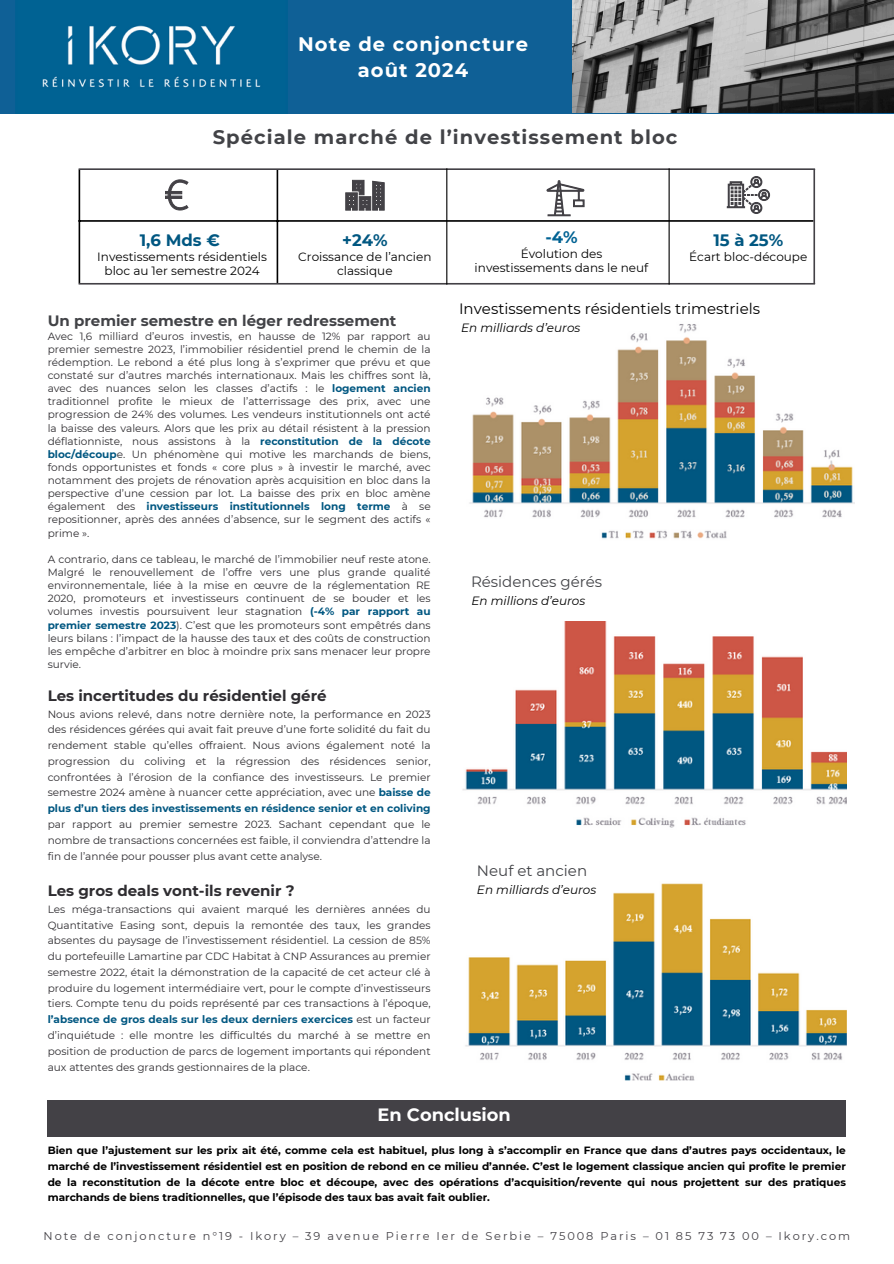
<style>
.page{position:relative;width:894px;height:1264px;background:#fff}
.page>*{position:absolute;margin:0;border:0;box-sizing:border-box;transform-origin:0 0}
.t1{font:700 19.5px "Montserrat";letter-spacing:.055em;color:#424347}
.t2{font:700 19.5px/25.8px "Montserrat";letter-spacing:.055em;color:#fff;text-align:center}
.t3{font:700 17.85px "Montserrat";color:#fff}
.t4{font:700 16.5px "Montserrat";color:#005781}
.t5{font:700 16.5px "Montserrat";color:#016293}
.t6{font:700 15px "Montserrat";color:#2f2d31}
.t7{font:15px "Montserrat";color:#000}
.t8{font:700 15px "Montserrat";color:#424347}
.t9{font:15px "Montserrat";color:#424347}
.t10{font:12px/14px "Montserrat";color:#000;text-align:center}
.t11{font:italic 12px "Montserrat";color:#000}
.t12{font:11.4px "Montserrat";letter-spacing:.17em;color:#434146}
.t13{font:10.5px/13.2px "Montserrat";color:#2f2d31;text-align:justify}
.t14{font:700 10.5px/15.8px "Montserrat";color:#000;text-align:justify}
.s1{font-weight:700;color:#005781}
</style>
<div class="page">
<div style="left:0;top:0;width:893px;height:114px;background:#0f6096"></div>
<img style="left:572px;top:0;width:321px;height:113px">
<img style="left:16px;top:0;width:271px;height:114px">
<div style="left:48px;top:1100px;width:797px;height:37px;background:#434146"></div>
<svg style="left:165px;top:179px;width:23px;height:31px"></svg>
<svg style="left:726px;top:176px;width:44px;height:38px"></svg>
<svg style="left:345px;top:179px;width:40px;height:32px"></svg>
<svg style="left:546px;top:180px;width:39px;height:37px"></svg>
<hr style="left:79px;top:170px;width:1px;height:113px;background:#000">
<hr style="left:276px;top:170px;width:2px;height:113px;background:#000">
<hr style="left:79px;top:220px;width:734px;height:2px;background:#000">
<hr style="left:813px;top:170px;width:1px;height:113px;background:#434146">
<hr style="left:79px;top:168px;width:735px;height:2px;background:#434146">
<hr style="left:79px;top:283px;width:735px;height:1px;background:#434146">
<img style="left:469px;top:324px;width:384px;height:215px">
<img style="left:462px;top:621px;width:383px;height:207px">
<img style="left:465px;top:883px;width:381px;height:197px">
<hr style="left:446px;top:168px;width:1px;height:116px;background:#000">
<hr style="left:668px;top:168px;width:1px;height:116px;background:#000">
<p class="t2" style="left:298px;top:31px;width:231px">Note de conjoncture août 2024</p>
<h3 class="t1" style="left:213px;top:125px;width:466px">Spéciale marché de l’investissement bloc</h3>
<p class="t4" style="left:140px;top:230px;width:82px">1,6 Mds €</p>
<p class="t10" style="left:97px;top:250px;width:171px">Investissements résidentiels bloc au 1er semestre 2024</p>
<p class="t4" style="left:342px;top:230px;width:47px">+24%</p>
<p class="t10" style="left:298px;top:250px;width:135px">Croissance de l’ancien classique</p>
<h3 class="t5" style="left:545px;top:227px;width:34px">-4%</h3>
<h3 class="t10" style="left:474px;top:247px;width:175px">Évolution des investissements dans le neuf</h3>
<h1 class="t4" style="left:713px;top:230px;width:71px">15 à 25%</h1>
<h1 class="t10" style="left:689px;top:250px;width:120px">Écart bloc-découpe</h1>
<p class="t8" style="left:48px;top:311px;width:350px">Un premier semestre en léger redressement</p>
<p class="t13" style="left:48px;top:329px;width:384px">Avec 1,6 milliard d’euros investis, en hausse de 12% par rapport au premier semestre 2023, l’immobilier résidentiel prend le chemin de la rédemption. Le rebond a été plus long à s’exprimer que prévu et que constaté sur d’autres marchés internationaux. Mais les chiffres sont là, avec des nuances selon les classes d’actifs : le <span class="s1">logement ancien </span>traditionnel profite le mieux de l’atterrissage des prix, avec une progression de 24% des volumes. Les vendeurs institutionnels ont acté la baisse des valeurs. Alors que les prix au détail résistent à la pression déflationniste, nous assistons à la <span class="s1">reconstitution de la décote bloc/découp</span>e. Un phénomène qui motive les marchands de biens, fonds opportunistes et fonds « core plus » à investir le marché, avec notamment des projets de rénovation après acquisition en bloc dans la perspective d’une cession par lot. La baisse des prix en bloc amène également des <span class="s1">investisseurs institutionnels long terme</span> à se repositionner, après des années d’absence, sur le segment des actifs « prime ».</p>
<p class="t13" style="left:48px;top:552px;width:384px">A contrario, dans ce tableau, le marché de l’immobilier neuf reste atone.<br>Malgré le renouvellement de l’offre vers une plus grande qualité environnementale, liée à la mise en œuvre de la réglementation RE 2020, promoteurs et investisseurs continuent de se bouder et les volumes investis poursuivent leur stagnation <span class="s1">(-4% par rapport au premier semestre 2023</span>). C’est que les promoteurs sont empêtrés dans leurs bilans : l’impact de la hausse des taux et des coûts de construction les empêche d’arbitrer en bloc à moindre prix sans menacer leur propre survie.</p>
<p class="t6" style="left:48px;top:686px;width:280px">Les incertitudes du résidentiel géré</p>
<p class="t13" style="left:48px;top:706px;width:384px;line-height:15.8px">Nous avions relevé, dans notre dernière note, la performance en 2023 des résidences gérées qui avait fait preuve d’une forte solidité du fait du rendement stable qu’elles offraient. Nous avions également noté la progression du coliving et la régression des résidences senior, confrontées à l’érosion de la confiance des investisseurs. Le premier semestre 2024 amène à nuancer cette appréciation, avec une <span class="s1">baisse de plus d’un tiers des investissements en résidence senior et en coliving </span>par rapport au premier semestre 2023. Sachant cependant que le nombre de transactions concernées est faible, il conviendra d’attendre la fin de l’année pour pousser plus avant cette analyse.</p>
<p class="t6" style="left:48px;top:881px;width:248px">Les gros deals vont-ils revenir ?</p>
<h2 class="t13" style="left:48px;top:901px;width:384px;line-height:15.8px">Les méga-transactions qui avaient marqué les dernières années du Quantitative Easing sont, depuis la remontée des taux, les grandes absentes du paysage de l’investissement résidentiel. La cession de 85% du portefeuille Lamartine par CDC Habitat à CNP Assurances au premier semestre 2022, était la démonstration de la capacité de cet acteur clé à produire du logement intermédiaire vert, pour le compte d’investisseurs tiers. Compte tenu du poids représenté par ces transactions à l’époque, <span class="s1">l’absence de gros deals sur les deux derniers exercices</span> est un facteur d’inquiétude : elle montre les difficultés du marché à se mettre en position de production de parcs de logement importants qui répondent aux attentes des grands gestionnaires de la place.</h2>
<h3 class="t7" style="left:459px;top:299px;width:302px">Investissements résidentiels trimestriels</h3>
<h2 class="t11" style="left:461px;top:320px;width:121px">En milliards d’euros</h2>
<p class="t9" style="left:471px;top:573px;width:133px">Résidences gérés</p>
<h3 class="t11" style="left:471px;top:593px;width:115px">En millions d’euros</h3>
<h2 class="t9" style="left:477px;top:861px;width:112px">Neuf et ancien</h2>
<p class="t11" style="left:477px;top:882px;width:121px">En milliards d’euros</p>
<h1 class="t3" style="left:377px;top:1103px;width:135px">En Conclusion</h1>
<p class="t14" style="left:48px;top:1142px;width:799px">Bien que l’ajustement sur les prix ait été, comme cela est habituel, plus long à s’accomplir en France que dans d’autres pays occidentaux, le marché de l’investissement résidentiel est en position de rebond en ce milieu d’année. C’est le logement classique ancien qui profite le premier de la reconstitution de la décote entre bloc et découpe, avec des opérations d’acquisition/revente qui nous projettent sur des pratiques marchands de biens traditionnelles, que l’épisode des taux bas avait fait oublier.</p>
<p class="t12" style="left:43px;top:1228px;width:807px">Note de conjoncture n°19 - Ikory – 39 avenue Pierre Ier de Serbie – 75008 Paris – 01 85 73 73 00 – Ikory.com</p>
</div>
